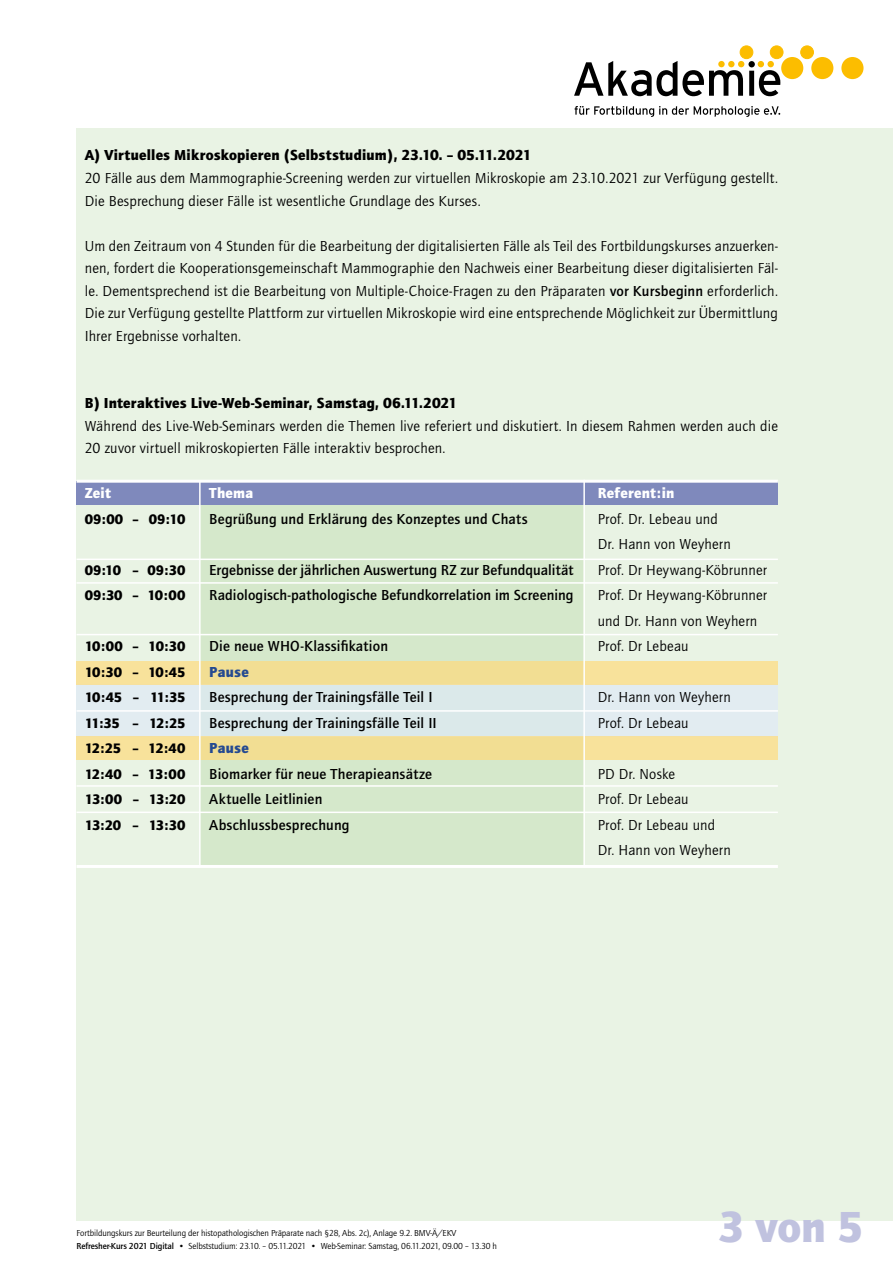
<style>
.page{position:relative;width:893px;height:1263px;background:#fff}
.page>*{position:absolute;margin:0;border:0;box-sizing:border-box;transform-origin:0 0}
.t1{font:900 45px "Quay Itc T";color:#c0c2df}
.t2{font:15px/22.5px "Quay Itc T";letter-spacing:.01em;color:#000}
.t3{font:700 15px "Quay Itc T";letter-spacing:.01em;color:#000}
.t4{font:900 15px "Quay Itc T";letter-spacing:.015em;color:#000}
.t5{font:900 15px "Quay Itc T";letter-spacing:.015em;color:#fff}
.t6{font:900 15px "Quay Itc T";letter-spacing:.01em;color:#254a91}
.t7{font:900 14.25px "Quay Itc T";letter-spacing:-.025em;color:#000}
.t8{font:9px/13.5px "Quay Itc T";letter-spacing:-.01em;color:#000}
.s1{font-weight:700}
</style>
<div class="page">
<div style="left:77px;top:128px;width:816px;height:1092px;background:#e9f3e4"></div>
<svg style="left:575px;top:106px;width:205px;height:11px"></svg>
<svg style="left:574px;top:61px;width:206px;height:35px"></svg>
<div style="left:767px;top:61px;width:7px;height:6px;background:#fcbd00;border-radius:50%"></div>
<div style="left:740px;top:46px;width:13px;height:13px;background:#fcbd00;border-radius:50%"></div>
<div style="left:740px;top:46px;width:13px;height:13px;border:1px solid #fcbd00;border-radius:50%"></div>
<div style="left:770px;top:46px;width:13px;height:13px;background:#fcbd00;border-radius:50%"></div>
<div style="left:770px;top:46px;width:13px;height:13px;border:1px solid #fcbd00;border-radius:50%"></div>
<div style="left:801px;top:46px;width:12px;height:13px;background:#fcbd00;border-radius:50%"></div>
<div style="left:801px;top:46px;width:12px;height:13px;border:1px solid #fcbd00;border-radius:50%"></div>
<div style="left:781px;top:57px;width:22px;height:22px;background:#fcbd00;border-radius:50%"></div>
<div style="left:811px;top:57px;width:22px;height:22px;background:#fcbd00;border-radius:50%"></div>
<div style="left:841px;top:57px;width:22px;height:22px;background:#fcbd00;border-radius:50%"></div>
<div style="left:718px;top:61px;width:7px;height:6px;background:#fcbd00;border-radius:50%"></div>
<div style="left:200px;top:481px;width:383px;height:387px;background:#d5e8cb"></div>
<div style="left:77px;top:684px;width:701px;height:52px;background:#dbe9ea"></div>
<hr style="left:77px;top:559px;width:701px;height:1px;background:#fff">
<div style="left:77px;top:481px;width:701px;height:24px;background:#7f89bc"></div>
<div style="left:77px;top:661px;width:701px;height:24px;background:#f2de93"></div>
<div style="left:77px;top:736px;width:701px;height:24px;background:#f2de93"></div>
<hr style="left:77px;top:480px;width:701px;height:3px;background:#fff">
<hr style="left:77px;top:865px;width:701px;height:3px;background:#fff">
<hr style="left:77px;top:710px;width:701px;height:2px;background:#fff">
<hr style="left:77px;top:811px;width:701px;height:2px;background:#fff">
<hr style="left:77px;top:582px;width:701px;height:2px;background:#fff">
<hr style="left:77px;top:634px;width:701px;height:1px;background:#fff">
<hr style="left:77px;top:785px;width:701px;height:2px;background:#fff">
<hr style="left:583px;top:480px;width:2px;height:386px;background:#fff">
<hr style="left:199px;top:481px;width:2px;height:385px;background:#fff">
<p class="t4" style="left:85px;top:147px;width:448px">A) Virtuelles Mikroskopieren (Selbststudium), 23.10. – 05.11.2021</p>
<p class="t2" style="left:85px;top:167px;width:695px">20 Fälle aus dem Mammographie-Screening werden zur virtuellen Mikroskopie am 23.10.2021 zur Verfügung gestellt.<br>Die Besprechung dieser Fälle ist wesentliche Grundlage des Kurses.</p>
<p class="t2" style="left:85px;top:234px;width:695px;text-align:justify">Um den Zeitraum von 4 Stunden für die Bearbeitung der digitalisierten Fälle als Teil des Fortbildungskurses anzuerken&shy;nen, fordert die Kooperationsgemeinschaft Mammographie den Nachweis einer Bearbeitung dieser digitalisierten Fäl&shy;le. Dementsprechend ist die Bearbeitung von Multiple-Choice-Fragen zu den Präparaten <span class="s1">vor Kursbeginn</span> erforderlich.<br>Die zur Verfügung gestellte Plattform zur virtuellen Mikroskopie wird eine entsprechende Möglichkeit zur Übermittlung Ihrer Ergebnisse vorhalten.</p>
<p class="t4" style="left:85px;top:394px;width:374px">B) Interaktives Live-Web-Seminar, Samstag, 06.11.2021</p>
<p class="t2" style="left:85px;top:414px;width:695px">Während des Live-Web-Seminars werden die Themen live referiert und diskutiert. In diesem Rahmen werden auch die<br>20 zuvor virtuell mikroskopierten Fälle interaktiv besprochen.</p>
<p class="t5" style="left:85px;top:484px;width:28px">Zeit</p>
<p class="t5" style="left:209px;top:484px;width:46px">Thema</p>
<p class="t5" style="left:598px;top:484px;width:78px">Referent:in</p>
<p class="t7" style="left:85px;top:510px;width:102px">09:00 – 09:10</p>
<p class="t3" style="left:209px;top:510px;width:320px">Begrüßung und Erklärung des Konzeptes und Chats</p>
<p class="t2" style="left:598px;top:506px;width:135px;line-height:25.5px">Prof. Dr. Lebeau und<br>Dr. Hann von Weyhern</p>
<p class="t7" style="left:85px;top:561px;width:102px">09:10 – 09:30</p>
<p class="t3" style="left:209px;top:561px;width:366px">Ergebnisse der jährlichen Auswertung RZ zur Befundqualität</p>
<p class="t2" style="left:598px;top:558px;width:171px">Prof. Dr Heywang-Köbrunner</p>
<p class="t7" style="left:85px;top:587px;width:102px">09:30 – 10:00</p>
<p class="t3" style="left:209px;top:586px;width:366px">Radiologisch-pathologische Befundkorrelation im Screening</p>
<p class="t2" style="left:598px;top:582px;width:171px;line-height:25.5px">Prof. Dr Heywang-Köbrunner und Dr. Hann von Weyhern</p>
<p class="t7" style="left:85px;top:638px;width:102px">10:00 – 10:30</p>
<p class="t3" style="left:209px;top:637px;width:180px">Die neue WHO-Klassifikation</p>
<p class="t2" style="left:598px;top:635px;width:92px">Prof. Dr Lebeau</p>
<p class="t7" style="left:85px;top:663px;width:102px">10:30 – 10:45</p>
<p class="t6" style="left:209px;top:663px;width:41px">Pause</p>
<p class="t7" style="left:85px;top:689px;width:102px">10:45 – 11:35</p>
<p class="t3" style="left:209px;top:688px;width:225px">Besprechung der Trainingsfälle Teil I</p>
<p class="t2" style="left:598px;top:686px;width:135px">Dr. Hann von Weyhern</p>
<p class="t7" style="left:85px;top:714px;width:102px">11:35 – 12:25</p>
<p class="t3" style="left:209px;top:714px;width:229px">Besprechung der Trainingsfälle Teil II</p>
<p class="t2" style="left:598px;top:711px;width:92px">Prof. Dr Lebeau</p>
<p class="t7" style="left:85px;top:740px;width:102px">12:25 – 12:40</p>
<p class="t6" style="left:209px;top:739px;width:41px">Pause</p>
<p class="t7" style="left:85px;top:765px;width:102px">12:40 – 13:00</p>
<p class="t3" style="left:209px;top:765px;width:224px">Biomarker für neue Therapieansätze</p>
<p class="t2" style="left:598px;top:762px;width:79px">PD Dr. Noske</p>
<p class="t7" style="left:85px;top:791px;width:102px">13:00 – 13:20</p>
<p class="t3" style="left:209px;top:790px;width:115px">Aktuelle Leitlinien</p>
<p class="t2" style="left:598px;top:788px;width:92px">Prof. Dr Lebeau</p>
<p class="t7" style="left:85px;top:816px;width:102px">13:20 – 13:30</p>
<p class="t3" style="left:209px;top:816px;width:142px">Abschlussbesprechung</p>
<p class="t2" style="left:598px;top:812px;width:135px;line-height:25.5px">Prof. Dr Lebeau und<br>Dr. Hann von Weyhern</p>
<p class="t8" style="left:77px;top:1226px;width:422px">Fortbildungskurs zur Beurteilung der histopathologischen Präparate nach §28, Abs. 2c), Anlage 9.2. BMV-Ä/EKV<br><span class="s1">Refresher-Kurs 2021 Digital</span> • Selbststudium: 23.10. – 05.11.2021 • Web-Seminar: Samstag, 06.11.2021, 09.00 – 13.30 h</p>
<h1 class="t1" style="left:718px;top:1200px;width:147px">3 von 5</h1>
</div>
